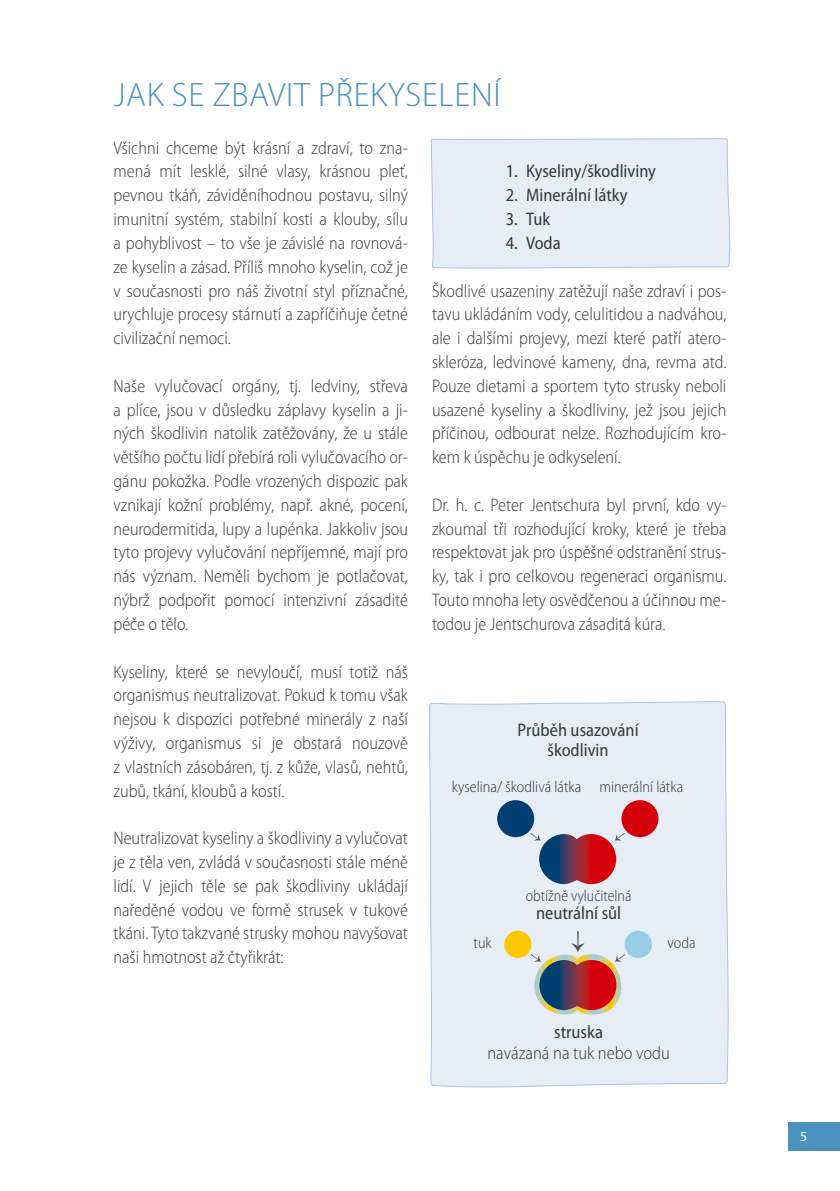
<style>
.page{position:relative;width:840px;height:1191px;background:#fff}
.page>*{position:absolute;margin:0;border:0;box-sizing:border-box;transform-origin:0 0}
.t1{font:300 34px "Myriad Pro";letter-spacing:.02em;color:#4a91bd}
.t2{font:300 semi-condensed 18.2px/23.8px "Myriad Pro";color:#383937;text-align:justify}
.t3{font:semi-condensed 18.2px/20.8px "Myriad Pro";color:#383937;text-align:center}
.t4{font:300 semi-condensed 16px "Myriad Pro";color:#383937}
.t5{font:300 semi-condensed 16px "Myriad Pro";color:#383937;scale:.96 1}
.t6{font:14px "Myriad Pro";color:#fff}
</style>
<div class="page">
<div style="left:429px;top:701px;width:299px;height:387px;background:#e6edf5"></div>
<div style="left:504px;top:930px;width:27px;height:28px;background:#fec800;border-radius:50%"></div>
<div style="left:624px;top:930px;width:27px;height:28px;background:#95cde7;border-radius:50%"></div>
<svg style="left:530px;top:931px;width:95px;height:84px;background:#b49497"></svg>
<div style="left:430px;top:138px;width:300px;height:131px;background:#e6edf5"></div>
<div style="left:788px;top:1122px;width:51px;height:28px;background:#4a91bd"></div>
<div style="left:497px;top:800px;width:37px;height:37px;background:#003f71;border-radius:50%"></div>
<div style="left:621px;top:800px;width:37px;height:37px;background:#d4000a;border-radius:50%"></div>
<svg style="left:530px;top:833px;width:94px;height:51px;background:#9c6477"></svg>
<h1 class="t1" style="left:114px;top:76px;width:388px">JAK SE ZBAVIT PŘEKYSELENÍ</h1>
<p class="t2" style="left:113px;top:136px;width:296px">Všichni chceme být krásní a zdraví, to zna&shy;mená mít lesklé, silné vlasy, krásnou pleť, pevnou tkáň, záviděníhodnou postavu, silný imunitní systém, stabilní kosti a klouby, sílu a pohyblivost – to vše je závislé na rovnová&shy;ze kyselin a zásad. Příliš mnoho kyselin, což je v současnosti pro náš životní styl příznačné, urychluje procesy stárnutí a zapříčiňuje četné civilizační nemoci.</p>
<p class="t2" style="left:113px;top:374px;width:296px">Naše vylučovací orgány, tj. ledviny, střeva a plíce, jsou v důsledku záplavy kyselin a ji&shy;ných škodlivin natolik zatěžovány, že u stále většího počtu lidí přebírá roli vylučovacího or&shy;gánu pokožka. Podle vrozených dispozic pak vznikají kožní problémy, např. akné, pocení, neurodermitida, lupy a lupénka. Jakkoliv jsou tyto projevy vylučování nepříjemné, mají pro nás význam. Neměli bychom je potlačovat, nýbrž podpořit pomocí intenzivní zásadité péče o tělo.</p>
<p class="t2" style="left:113px;top:660px;width:296px">Kyseliny, které se nevyloučí, musí totiž náš organismus neutralizovat. Pokud k tomu však nejsou k dispozici potřebné minerály z naší výživy, organismus si je obstará nouzově z vlastních zásobáren, tj. z kůže, vlasů, nehtů, zubů, tkání, kloubů a kostí.</p>
<p class="t2" style="left:113px;top:826px;width:296px">Neutralizovat kyseliny a škodliviny a vylučovat je z těla ven, zvládá v současnosti stále méně lidí. V jejich těle se pak škodliviny ukládají naředěné vodou ve formě strusek v tukové tkáni. Tyto takzvané strusky mohou navyšovat naši hmotnost až čtyřikrát:</p>
<p class="t3" style="left:505px;top:161px;width:152px">1. Kyseliny/škodliviny</p>
<p class="t3" style="left:505px;top:185px;width:123px">2. Minerální látky</p>
<p class="t3" style="left:505px;top:209px;width:46px">3. Tuk</p>
<p class="t3" style="left:505px;top:233px;width:56px">4. Voda</p>
<p class="t2" style="left:432px;top:279px;width:296px">Škodlivé usazeniny zatěžují naše zdraví i pos&shy;tavu ukládáním vody, celulitidou a nadváhou, ale i dalšími projevy, mezi které patří atero&shy;skleróza, ledvinové kameny, dna, revma atd.<br>Pouze dietami a sportem tyto strusky neboli usazené kyseliny a škodliviny, jež jsou jejich příčinou, odbourat nelze. Rozhodujícím kro&shy;kem k úspěchu je odkyselení.</p>
<p class="t2" style="left:432px;top:493px;width:296px">Dr. h. c. Peter Jentschura byl první, kdo vy&shy;zkoumal tři rozhodující kroky, které je třeba respektovat jak pro úspěšné odstranění strus&shy;ky, tak i pro celkovou regeneraci organismu.<br>Touto mnoha lety osvědčenou a účinnou me&shy;todou je Jentschurova zásaditá kúra.</p>
<p class="t3" style="left:517px;top:719px;width:122px">Průběh usazování škodlivin</p>
<p class="t4" style="left:451px;top:778px;width:233px">kyselina/ škodlivá látka minerální látka</p>
<p class="t5" style="left:525px;top:887px;width:111px">obtížně vylučitelná</p>
<p class="t3" style="left:536px;top:903px;width:87px">neutrální sůl</p>
<p class="t4" style="left:473px;top:933px;width:20px">tuk</p>
<p class="t4" style="left:667px;top:933px;width:30px">voda</p>
<p class="t3" style="left:554px;top:1022px;width:50px">struska</p>
<p class="t2" style="left:487px;top:1041px;width:184px">navázaná na tuk nebo vodu</p>
<p class="t6" style="left:799px;top:1129px;width:9px">5</p>
</div>
